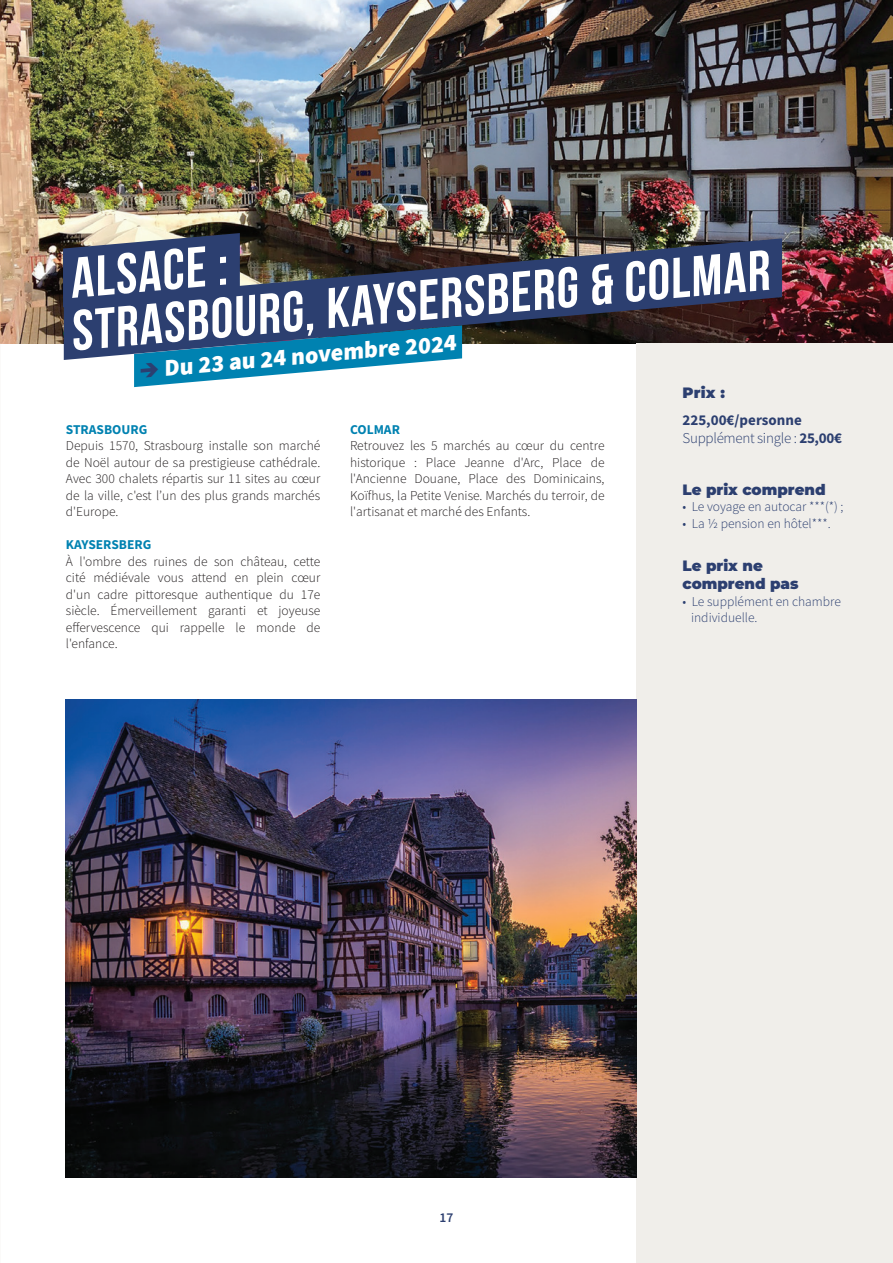
<style>
.page{position:relative;width:893px;height:1263px;background:#fff}
.page>*{position:absolute;margin:0;border:0;box-sizing:border-box;transform-origin:0 0}
.t1{font:700 57px "Bebas Neue";color:#fff}
.t2{font:900 24px "Source Sans Pro";color:#fff}
.t3{font:700 15px/18px "Source Sans Pro";color:#2c3f70}
.t4{font:900 15px/18px "Montserrat";color:#2c3f70}
.t5{font:300 13.5px/16.5px "Source Sans Pro";color:#231f20;text-align:justify}
.t6{font:300 13.5px/16.5px "Source Sans Pro";color:#2c3f70}
.t7{font:700 13.5px "Source Sans Pro";color:#0082b1}
.t8{font:600 13.5px "Source Sans Pro";color:#2c3f70}
.s1{color:#2c3f70}
.s2{font-weight:300}
</style>
<div class="page">
<img style="left:0;top:0;width:893px;height:343px">
<div style="left:637px;top:343px;width:256px;height:920px;background:#f0eeea"></div>
<img style="left:495px;top:204px;width:345px;height:190px">
<img style="left:5px;top:199px;width:490px;height:189px">
<img style="left:66px;top:699px;width:571px;height:479px">
<h1 class="t1" style="left:67px;top:247px;width:159px;rotate:-5deg">alsace :</h1>
<h1 class="t1" style="left:68px;top:300px;width:702px;rotate:-5deg">Strasbourg, Kaysersberg &amp; Colmar</h1>
<h2 class="t2" style="left:137px;top:354px;width:320px;rotate:-5deg"><span class="s1">➔</span> Du 23 au 24 novembre 2024</h2>
<p class="t7" style="left:66px;top:420px;width:83px">STRASBOURG</p>
<p class="t5" style="left:66px;top:438px;width:256px">Depuis 1570, Strasbourg installe son marché de Noël autour de sa prestigieuse cathédrale.<br>Avec 300 chalets répartis sur 11 sites au cœur de la ville, c'est l’un des plus grands marchés d'Europe.</p>
<p class="t7" style="left:66px;top:536px;width:87px">KAYSERSBERG</p>
<p class="t5" style="left:66px;top:553px;width:256px">À l'ombre des ruines de son château, cette cité médiévale vous attend en plein cœur d'un cadre pittoresque authentique du 17e siècle. Émerveillement garanti et joyeuse effervescence qui rappelle le monde de l'enfance.</p>
<p class="t7" style="left:350px;top:420px;width:51px">COLMAR</p>
<p class="t5" style="left:350px;top:438px;width:256px">Retrouvez les 5 marchés au cœur du centre historique : Place Jeanne d'Arc, Place de l'Ancienne Douane, Place des Dominicains, Koïfhus, la Petite Venise. Marchés du terroir, de l'artisanat et marché des Enfants.</p>
<p class="t4" style="left:682px;top:383px;width:44px">Prix :</p>
<p class="t3" style="left:682px;top:410px;width:161px">225,00€/personne<br><span class="s2">Supplément single :</span> 25,00€</p>
<p class="t4" style="left:682px;top:479px;width:145px">Le prix comprend</p>
<p class="t6" style="left:682px;top:498px;width:163px">• Le voyage en autocar ***(*) ;</p>
<p class="t6" style="left:682px;top:515px;width:150px">• La ½ pension en hôtel***.</p>
<p class="t4" style="left:682px;top:556px;width:118px">Le prix ne comprend pas</p>
<p class="t6" style="left:691px;top:593px;width:151px;text-indent:-9px">• Le supplément en chambre individuelle.</p>
<p class="t8" style="left:440px;top:1208px;width:15px">17</p>
</div>
